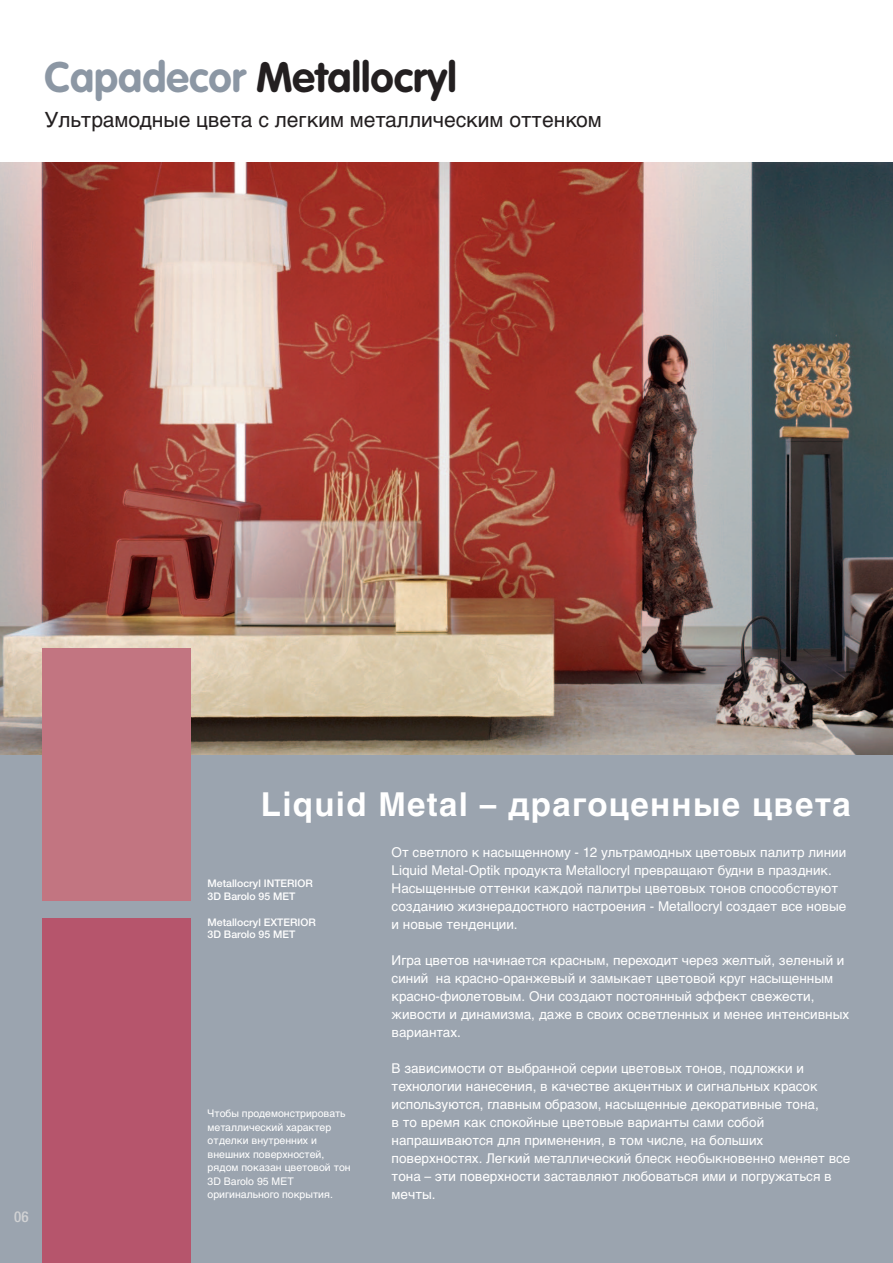
<style>
.page{position:relative;width:893px;height:1263px;background:#fff}
.page>*{position:absolute;margin:0;border:0;box-sizing:border-box;transform-origin:0 0}
.t1{font:700 42px "VAG Rounded";color:#231f20}
.t2{font:700 33px "Helvetica Cyr";letter-spacing:.04em;color:#fff}
.t3{font:21px "Helvetica Cyr Upright";color:#231f20}
.t4{font:500 condensed 15px "Helvetica Neue";color:#d1d2d4}
.t5{font:13.5px/18px "Helvetica Cyr Upright";color:#fff}
.t6{font:10.5px/13.5px "Helvetica Cyr Upright";color:#fff}
.t7{font:500 10.5px/12.6px "Helvetica Neue LT";color:#fff}
.s1{color:#8c97a4}
</style>
<div class="page">
<div style="left:0;top:754px;width:892px;height:509px;background:#9ba4af"></div>
<img style="left:0;top:162px;width:892px;height:592px">
<div style="left:43px;top:648px;width:147px;height:252px;background:#c27581"></div>
<div style="left:43px;top:918px;width:147px;height:345px;background:#b6556c"></div>
<h1 class="t1" style="left:44px;top:59px;width:414px"><span class="s1">Capadecor</span> Metallocryl</h1>
<h3 class="t3" style="left:44px;top:112px;width:559px">Ультрамодные цвета с легким металлическим оттенком</h3>
<p class="t4" style="left:14px;top:1212px;width:16px">06</p>
<h2 class="t2" style="left:261px;top:792px;width:591px">Liquid Metal – драгоценные цвета</h2>
<p class="t7" style="left:207px;top:878px;width:107px">Metallocryl INTERIOR<br>3D Barolo 95 MET</p>
<p class="t7" style="left:207px;top:917px;width:110px">Metallocryl EXTERIOR<br>3D Barolo 95 MET</p>
<p class="t6" style="left:207px;top:1108px;width:144px">Чтобы продемонстрировать металлический характер отделки внутренних и внешних поверхностей, рядом показан цветовой тон<br>3D Barolo 95 MET оригинального покрытия.</p>
<p class="t5" style="left:391px;top:845px;width:456px">От светлого к насыщенному - 12 ультрамодных цветовых палитр линии Liquid Metal-Optik продукта Metallocryl превращают будни в праздник.<br>Насыщенные оттенки каждой палитры цветовых тонов способствуют созданию жизнерадостного настроения - Metallocryl создает все новые и новые тенденции.</p>
<p class="t5" style="left:391px;top:953px;width:459px">Игра цветов начинается красным, переходит через желтый, зеленый и синий на красно-оранжевый и замыкает цветовой круг насыщенным красно-фиолетовым. Они создают постоянный эффект свежести, живости и динамизма, даже в своих осветленных и менее интенсивных вариантах.</p>
<p class="t5" style="left:391px;top:1061px;width:460px">В зависимости от выбранной серии цветовых тонов, подложки и технологии нанесения, в качестве акцентных и сигнальных красок используются, главным образом, насыщенные декоративные тона,<br>в то время как спокойные цветовые варианты сами собой напрашиваются для применения, в том числе, на больших поверхностях. Легкий металлический блеск необыкновенно меняет все тона – эти поверхности заставляют любоваться ими и погружаться в мечты.</p>
</div>
